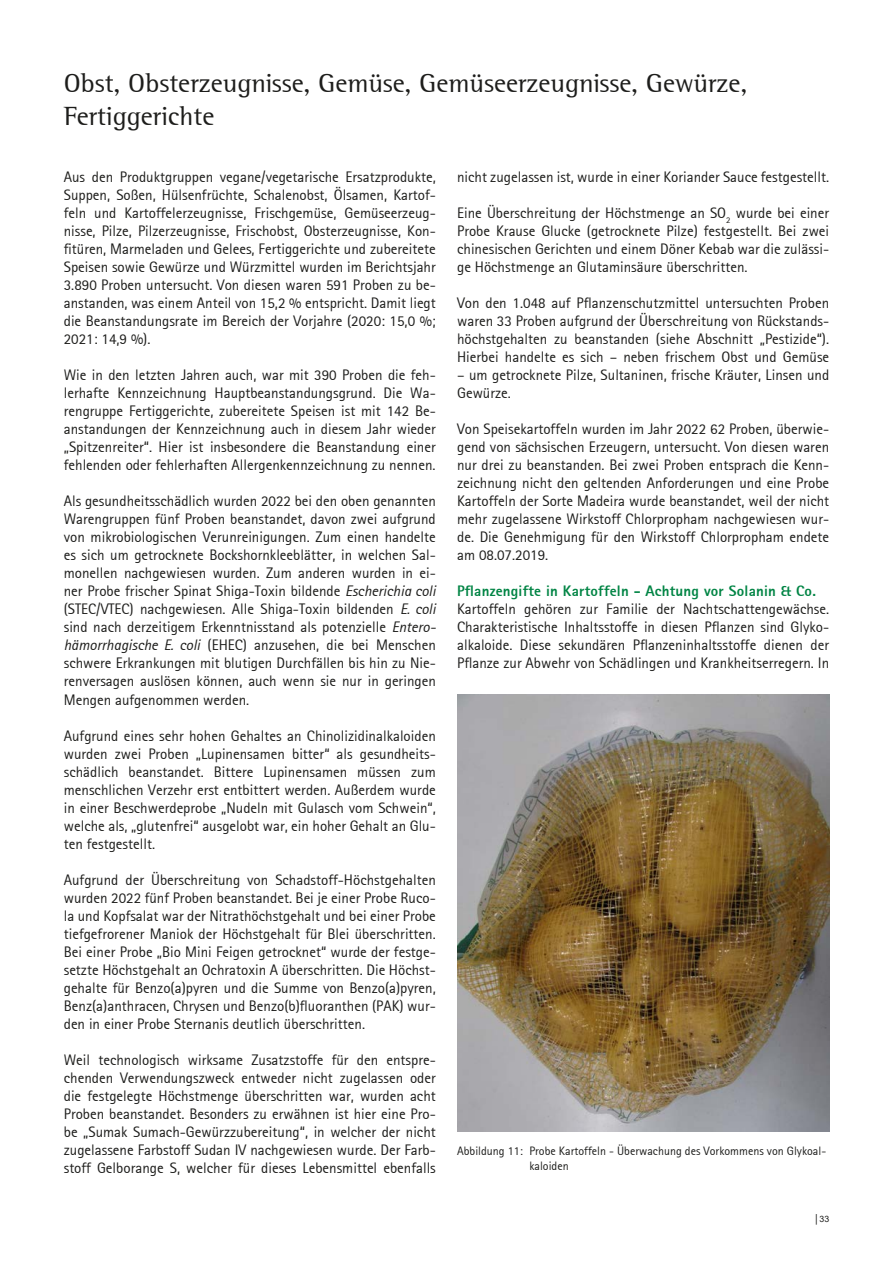
<style>
.page{position:relative;width:893px;height:1263px;background:#fff}
.page>*{position:absolute;margin:0;border:0;box-sizing:border-box;transform-origin:0 0}
.Überschrift_2{font:27px/32.4px "Rotis Semi Serif";color:#1d1d1b}
.Fließtext{font:15px/18px "Rotis Sans Serif";color:#1d1d1b;text-align:justify}
.Zwischenüberschrift_grün{font:800 15px "Rotis Sans Serif";letter-spacing:.015em;color:#008444}
.Bildunterschrift{font:12px/15px "Rotis Sans Serif";color:#1d1d1b}
.t1{font:8.7px "Arial";color:#1d1d1b}
.s1{font-style:italic}
</style>
<div class="page">
<img style="left:457px;top:694px;width:372px;height:437px">
<p class="Überschrift_2" style="left:64px;top:67px;width:685px">Obst, Obsterzeugnisse, Gemüse, Gemüseerzeugnisse, Gewürze,<br>Fertiggerichte</p>
<p class="Fließtext" style="left:64px;top:168px;width:374px">Aus den Produktgruppen vegane/vegetarische Ersatzprodukte, Suppen, Soßen, Hülsenfrüchte, Schalenobst, Ölsamen, Kartof&shy;feln und Kartoffelerzeugnisse, Frischgemüse, Gemüseerzeug&shy;nisse, Pilze, Pilzerzeugnisse, Frischobst, Obsterzeugnisse, Kon&shy;fitüren, Marmeladen und Gelees, Fertiggerichte und zubereitete Speisen sowie Gewürze und Würzmittel wurden im Berichtsjahr 3.890 Proben untersucht. Von diesen waren 591 Proben zu be&shy;anstanden, was einem Anteil von 15,2 % entspricht. Damit liegt die Beanstandungsrate im Bereich der Vorjahre (2020: 15,0 %; 2021: 14,9 %).</p>
<p class="Fließtext" style="left:64px;top:366px;width:374px">Wie in den letzten Jahren auch, war mit 390 Proben die feh&shy;lerhafte Kennzeichnung Hauptbeanstandungsgrund. Die Wa&shy;rengruppe Fertiggerichte, zubereitete Speisen ist mit 142 Be&shy;anstandungen der Kennzeichnung auch in diesem Jahr wieder „Spitzenreiter“. Hier ist insbesondere die Beanstandung einer fehlenden oder fehlerhaften Allergenkennzeichnung zu nennen.</p>
<p class="Fließtext" style="left:64px;top:492px;width:374px">Als gesundheitsschädlich wurden 2022 bei den oben genannten Warengruppen fünf Proben beanstandet, davon zwei aufgrund von mikrobiologischen Verunreinigungen. Zum einen handelte es sich um getrocknete Bockshornkleeblätter, in welchen Sal&shy;monellen nachgewiesen wurden. Zum anderen wurden in ei&shy;ner Probe frischer Spinat Shiga-Toxin bildende <span class="s1">Escherichia coli </span>(STEC/VTEC) nachgewiesen. Alle Shiga-Toxin bildenden <span class="s1">E. coli </span>sind nach derzeitigem Erkenntnisstand als potenzielle <span class="s1">Entero&shy;hämorrhagische E. coli</span> (EHEC) anzusehen, die bei Menschen schwere Erkrankungen mit blutigen Durchfällen bis hin zu Nie&shy;renversagen auslösen können, auch wenn sie nur in geringen Mengen aufgenommen werden.</p>
<p class="Fließtext" style="left:64px;top:726px;width:374px">Aufgrund eines sehr hohen Gehaltes an Chinolizidinalkaloiden wurden zwei Proben „Lupinensamen bitter“ als gesundheits&shy;schädlich beanstandet. Bittere Lupinensamen müssen zum menschlichen Verzehr erst entbittert werden. Außerdem wurde in einer Beschwerdeprobe „Nudeln mit Gulasch vom Schwein“, welche als, „glutenfrei“ ausgelobt war, ein hoher Gehalt an Glu&shy;ten festgestellt.</p>
<p class="Fließtext" style="left:64px;top:870px;width:374px">Aufgrund der Überschreitung von Schadstoff-Höchstgehalten wurden 2022 fünf Proben beanstandet. Bei je einer Probe Ruco&shy;la und Kopfsalat war der Nitrathöchstgehalt und bei einer Probe tiefgefrorener Maniok der Höchstgehalt für Blei überschritten.<br>Bei einer Probe „Bio Mini Feigen getrocknet“ wurde der festge&shy;setzte Höchstgehalt an Ochratoxin A überschritten. Die Höchst&shy;gehalte für Benzo(a)pyren und die Summe von Benzo(a)pyren, Benz(a)anthracen, Chrysen und Benzo(b)fluoranthen (PAK) wur&shy;den in einer Probe Sternanis deutlich überschritten.</p>
<p class="Fließtext" style="left:64px;top:1050px;width:374px">Weil technologisch wirksame Zusatzstoffe für den entspre&shy;chenden Verwendungszweck entweder nicht zugelassen oder die festgelegte Höchstmenge überschritten war, wurden acht Proben beanstandet. Besonders zu erwähnen ist hier eine Pro&shy;be „Sumak Sumach-Gewürzzubereitung“, in welcher der nicht zugelassene Farbstoff Sudan IV nachgewiesen wurde. Der Farb&shy;stoff Gelborange S, welcher für dieses Lebensmittel ebenfalls</p>
<p class="Fließtext" style="left:457px;top:168px;width:374px">nicht zugelassen ist, wurde in einer Koriander Sauce festgestellt.</p>
<p class="Fließtext" style="left:457px;top:204px;width:374px">Eine Überschreitung der Höchstmenge an SO<sub>2</sub> wurde bei einer Probe Krause Glucke (getrocknete Pilze) festgestellt. Bei zwei chinesischen Gerichten und einem Döner Kebab war die zulässi&shy;ge Höchstmenge an Glutaminsäure überschritten.</p>
<p class="Fließtext" style="left:457px;top:294px;width:374px">Von den 1.048 auf Pflanzenschutzmittel untersuchten Proben waren 33 Proben aufgrund der Überschreitung von Rückstands&shy;höchstgehalten zu beanstanden (siehe Abschnitt „Pestizide“).<br>Hierbei handelte es sich – neben frischem Obst und Gemüse</p>
<p class="Fließtext" style="left:457px;top:366px;width:374px">– um getrocknete Pilze, Sultaninen, frische Kräuter, Linsen und<br>Gewürze.</p>
<p class="Fließtext" style="left:457px;top:420px;width:374px">Von Speisekartoffeln wurden im Jahr 2022 62 Proben, überwie&shy;gend von sächsischen Erzeugern, untersucht. Von diesen waren nur drei zu beanstanden. Bei zwei Proben entsprach die Kenn&shy;zeichnung nicht den geltenden Anforderungen und eine Probe Kartoffeln der Sorte Madeira wurde beanstandet, weil der nicht mehr zugelassene Wirkstoff Chlorpropham nachgewiesen wur&shy;de. Die Genehmigung für den Wirkstoff Chlorpropham endete am 08.07.2019.</p>
<p class="Zwischenüberschrift_grün" style="left:457px;top:582px;width:360px">Pflanzengifte in Kartoffeln - Achtung vor Solanin &amp; Co.</p>
<p class="Fließtext" style="left:457px;top:600px;width:374px">Kartoffeln gehören zur Familie der Nachtschattengewächse.<br>Charakteristische Inhaltsstoffe in diesen Pflanzen sind Glyko&shy;alkaloide. Diese sekundären Pflanzeninhaltsstoffe dienen der Pflanze zur Abwehr von Schädlingen und Krankheitserregern. In</p>
<p class="Bildunterschrift" style="left:529px;top:1143px;width:298px;text-indent:-72px">Abbildung 11: Probe Kartoffeln - Überwachung des Vorkommens von Glykoal&shy;kaloiden</p>
<p class="t1" style="left:814px;top:1212px;width:17px">│33</p>
</div>
